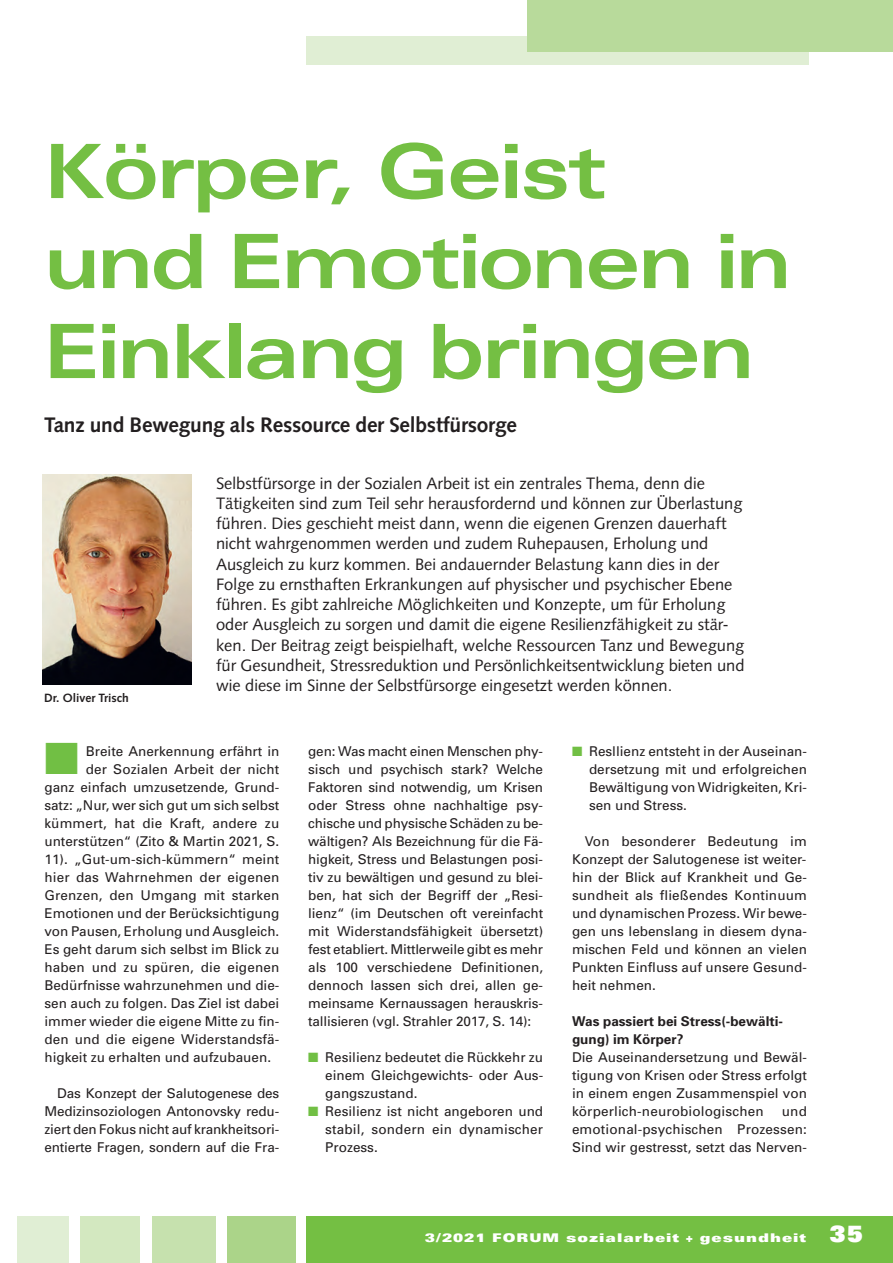
<style>
.page{position:relative;width:893px;height:1263px;background:#fff}
.page>*{position:absolute;margin:0;border:0;box-sizing:border-box;transform-origin:0 0}
.t1{font:700 expanded 75px/90px "Univers";letter-spacing:-.03em;color:#74bf43}
.t2{font:700 21px "Syntax";letter-spacing:-.01em;color:#231f20}
.t3{font:16.5px/20.2px "Syntax";color:#231f20}
.t4{font:13.5px/18px "Univers";color:#231f20;text-align:justify}
.t5{font:700 13.5px/18px "Univers";color:#231f20}
.t6{font:900 expanded 12px "Univers";letter-spacing:.085em;color:#fff}
.t7{font:700 12px "Syntax";color:#231f20}
.s1{color:#71bf44}
.s2{font-stretch:normal;font-size:22.5px}
</style>
<div class="page">
<div style="left:306px;top:36px;width:502px;height:29px;background:#e0eed4"></div>
<div style="left:527px;top:0;width:365px;height:51px;background:#b8da9b"></div>
<div style="left:306px;top:1216px;width:586px;height:47px;background:#74bf43"></div>
<div style="left:227px;top:1216px;width:68px;height:47px;background:#abd489"></div>
<div style="left:151px;top:1216px;width:64px;height:47px;background:#c6e1ae"></div>
<div style="left:80px;top:1216px;width:60px;height:47px;background:#d3e8c0"></div>
<div style="left:18px;top:1216px;width:51px;height:47px;background:#e0eed4"></div>
<img style="left:43px;top:475px;width:148px;height:209px">
<h1 class="t1" style="left:44px;top:126px;width:748px">Körper, Geist<br>und Emotionen in<br>Einklang bringen</h1>
<h2 class="t2" style="left:44px;top:413px;width:474px">Tanz und Bewegung als Ressource der Selbstfürsorge</h2>
<p class="t3" style="left:216px;top:473px;width:530px">Selbstfürsorge in der Sozialen Arbeit ist ein zentrales Thema, denn die Tätigkeiten sind zum Teil sehr herausfordernd und können zur Überlastung führen. Dies geschieht meist dann, wenn die eigenen Grenzen dauerhaft nicht wahrgenommen werden und zudem Ruhepausen, Erholung und Ausgleich zu kurz kommen. Bei andauernder Belastung kann dies in der Folge zu ernsthaften Erkrankungen auf physischer und psychischer Ebene führen. Es gibt zahlreiche Möglichkeiten und Konzepte, um für Erholung oder Ausgleich zu sorgen und damit die eigene Resilienzfähigkeit zu stär&shy;ken. Der Beitrag zeigt beispielhaft, welche Ressourcen Tanz und Bewegung für Gesundheit, Stressreduktion und Persönlichkeitsentwicklung bieten und wie diese im Sinne der Selbstfürsorge eingesetzt werden können.</p>
<p class="t7" style="left:44px;top:691px;width:86px">Dr. Oliver Trisch</p>
<p class="t4" style="left:44px;top:742px;width:236px"><span class="s1">■</span> Breite Anerkennung erfährt in</p>
<p class="t4" style="left:589px;top:742px;width:219px;text-indent:-17px"><span class="s1">■</span> Resllienz entsteht in der Auseinan&shy;dersetzung mit und erfolgreichen Bewältigung von Widrigkeiten, Kri&shy;sen und Stress.</p>
<p class="t4" style="left:572px;top:832px;width:236px;text-indent:13px">Von besonderer Bedeutung im Konzept der Salutogenese ist weiter&shy;hin der Blick auf Krankheit und Ge&shy;sundheit als fließendes Kontinuum und dynamischen Prozess. Wir bewe&shy;gen uns lebenslang in diesem dyna&shy;mischen Feld und können an vielen Punkten Einfluss auf unsere Gesund&shy;heit nehmen.</p>
<p class="t5" style="left:572px;top:1012px;width:212px">Was passiert bei Stress(-bewälti&shy;gung) im Körper?</p>
<p class="t4" style="left:572px;top:1048px;width:236px">Die Auseinandersetzung und Bewäl&shy;tigung von Krisen oder Stress erfolgt in einem engen Zusammenspiel von körperlich-neurobiologischen</p>
<p class="t4" style="left:308px;top:742px;width:236px">gen: Was macht einen Menschen phy&shy;sisch und psychisch stark? Welche Faktoren sind notwendig, um Krisen oder Stress ohne nachhaltige psy&shy;chische und physische Schäden zu be&shy;wältigen? Als Bezeichnung für die Fä&shy;higkeit, Stress und Belastungen posi&shy;tiv zu bewältigen und gesund zu blei&shy;ben, hat sich der Begriff der „Resi&shy;lienz“ (im Deutschen oft vereinfacht mit Widerstandsfähigkeit übersetzt) fest etabliert. Mittlerweile gibt es mehr als 100 verschiedene Definitionen, dennoch lassen sich drei, allen ge&shy;meinsame Kernaussagen herauskris&shy;tallisieren (vgl. Strahler 2017, S. 14):</p>
<p class="t4" style="left:325px;top:1048px;width:219px;text-indent:-17px"><span class="s1">■</span> Resilienz bedeutet die Rückkehr zu einem Gleichgewichts- oder Aus&shy;gangszustand.</p>
<p class="t4" style="left:325px;top:1102px;width:219px;text-indent:-17px"><span class="s1">■</span> Resilienz ist nicht angeboren und stabil, sondern ein dynamischer Prozess.</p>
<p class="t4" style="left:86px;top:760px;width:195px">der Sozialen Arbeit der nicht</p>
<p class="t4" style="left:44px;top:778px;width:236px">ganz einfach umzusetzende, Grund-</p>
<p class="t4" style="left:44px;top:796px;width:236px">satz: „Nur, wer sich gut um sich selbst</p>
<p class="t4" style="left:44px;top:814px;width:236px">kümmert, hat die Kraft, andere zu</p>
<p class="t4" style="left:44px;top:832px;width:236px">unterstützen“ (Zito &amp; Martin 2021, S.</p>
<p class="t4" style="left:44px;top:850px;width:236px">11). „Gut-um-sich-kümmern“ meint</p>
<p class="t4" style="left:44px;top:868px;width:236px">hier das Wahrnehmen der eigenen</p>
<p class="t4" style="left:44px;top:886px;width:236px">Grenzen, den Umgang mit starken</p>
<p class="t4" style="left:44px;top:904px;width:236px">Emotionen und der Berücksichtigung</p>
<p class="t4" style="left:44px;top:922px;width:236px">von Pausen, Erholung und Ausgleich.</p>
<p class="t4" style="left:44px;top:940px;width:236px">Es geht darum sich selbst im Blick zu</p>
<p class="t4" style="left:44px;top:958px;width:236px">haben und zu spüren, die eigenen</p>
<p class="t4" style="left:44px;top:976px;width:236px">Bedürfnisse wahrzunehmen und die-</p>
<p class="t4" style="left:44px;top:994px;width:236px">sen auch zu folgen. Das Ziel ist dabei</p>
<p class="t4" style="left:44px;top:1012px;width:236px">immer wieder die eigene Mitte zu fin-</p>
<p class="t4" style="left:44px;top:1030px;width:236px">den und die eigene Widerstandsfä-</p>
<p class="t4" style="left:44px;top:1048px;width:228px">higkeit zu erhalten und aufzubauen.</p>
<p class="t4" style="left:44px;top:1084px;width:236px;text-indent:13px">Das Konzept der Salutogenese des Medizinsoziologen Antonovsky redu&shy;ziert den Fokus nicht auf krankheitsori&shy;entierte Fragen, sondern auf die Fra-</p>
<p class="t4" style="left:572px;top:1102px;width:236px;text-indent:210px">und emotional-psychischen Prozessen:<br>Sind wir gestresst, setzt das Nerven-</p>
<p class="t6" style="left:424px;top:1230px;width:440px">3/2021 FORUM sozialarbeit + gesundheit <span class="s2">35</span></p>
</div>
